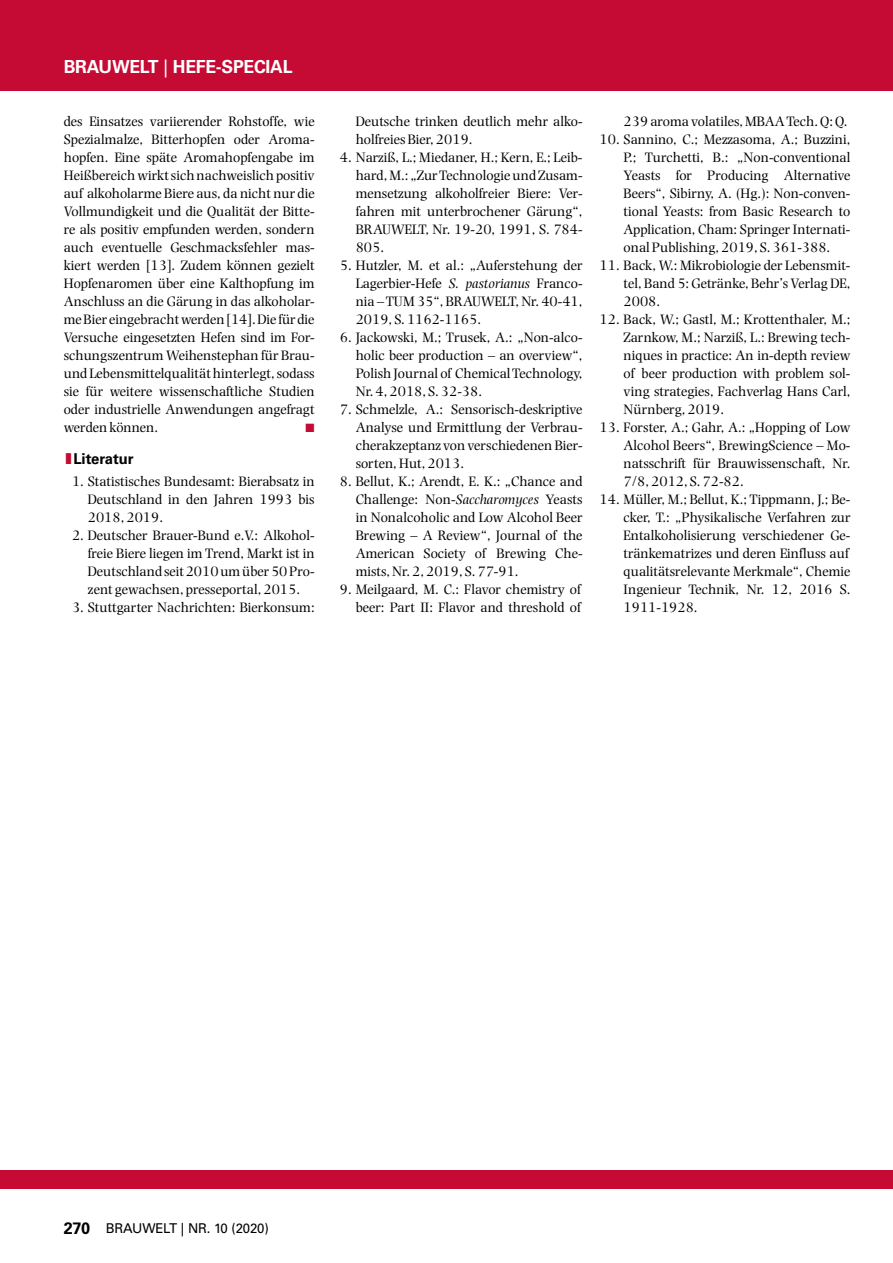
<style>
.page{position:relative;width:893px;height:1263px;background:#fff}
.page>*{position:absolute;margin:0;border:0;box-sizing:border-box;transform-origin:0 0}
.t1{font:700 18px "Univers";letter-spacing:-.015em;color:#fff}
.t2{font:700 15px "Univers";color:#000}
.t3{font:14.25px/18px "Photina";color:#000;text-align:justify}
.t4{font:13.5px "Univers";letter-spacing:-.015em;color:#000}
.t5{font:12px "Zapf Dingbats";color:#c50a33}
.s1{font-weight:400}
.s2{color:#c50a33}
.s3{font-style:italic}
.s4{font-weight:700;font-size:16.5px}
</style>
<div class="page">
<div style="left:0;top:0;width:893px;height:90px;background:#c50a33"></div>
<div style="left:0;top:1170px;width:893px;height:18px;background:#c50a33"></div>
<p class="t1" style="left:64px;top:56px;width:219px">BRAUWELT <span class="s1">|</span> Hefe-Special</p>
<p class="t3" style="left:64px;top:112px;width:252px">des Einsatzes variierender Rohstoffe, wie Spezialmalze, Bitterhopfen oder Aroma&shy;hopfen. Eine späte Aromahopfengabe im Heißbereich wirkt sich nachweislich positiv auf alkoholarme Biere aus, da nicht nur die Vollmundigkeit und die Qualität der Bitte&shy;re als positiv empfunden werden, sondern auch eventuelle Geschmacksfehler mas&shy;kiert werden [13]. Zudem können gezielt Hopfenaromen über eine Kalthopfung im Anschluss an die Gärung in das alkoholar&shy;me Bier eingebracht werden [14]. Die für die Versuche eingesetzten Hefen sind im For&shy;schungszentrum Weihenstephan für Brau&shy;und Lebensmittelqualität hinterlegt, sodass sie für weitere wissenschaftliche Studien oder industrielle Anwendungen angefragt werden können.</p>
<p class="t5" style="left:306px;top:422px;width:11px">■</p>
<p class="t2" style="left:64px;top:450px;width:71px"><span class="s2">l</span>Literatur</p>
<p class="t3" style="left:88px;top:472px;width:228px;text-indent:-16px">1. Statistisches Bundesamt: Bierabsatz in Deutschland in den Jahren 1993 bis 2018, 2019.</p>
<p class="t3" style="left:88px;top:526px;width:228px;text-indent:-16px">2. Deutscher Brauer-Bund e.V.: Alkohol&shy;freie Biere liegen im Trend, Markt ist in Deutschland seit 2010 um über 50 Pro&shy;zent gewachsen, presseportal, 2015.</p>
<p class="t3" style="left:72px;top:598px;width:244px">3. Stuttgarter Nachrichten: Bierkonsum:</p>
<p class="t3" style="left:356px;top:112px;width:228px">Deutsche trinken deutlich mehr alko&shy;holfreies Bier, 2019.</p>
<p class="t3" style="left:356px;top:148px;width:228px;text-indent:-16px">4. Narziß, L.; Miedaner, H.; Kern, E.; Leib&shy;hard, M.: „Zur Technologie und Zusam&shy;mensetzung alkoholfreier Biere: Ver&shy;fahren mit unterbrochener Gärung“, BRAUWELT, Nr. 19-20, 1991, S. 784- 805.</p>
<p class="t3" style="left:356px;top:256px;width:228px;text-indent:-16px">5. Hutzler, M. et al.: „Auferstehung der Lagerbier-Hefe <span class="s3">S. pastorianus</span> Franco&shy;nia – TUM 35“, BRAUWELT, Nr. 40-41, 2019, S. 1162-1165.</p>
<p class="t3" style="left:356px;top:328px;width:228px;text-indent:-16px">6. Jackowski, M.; Trusek, A.: „Non-alco&shy;holic beer production – an overview“, Polish Journal of Chemical Technology, Nr. 4, 2018, S. 32-38.</p>
<p class="t3" style="left:356px;top:400px;width:228px;text-indent:-16px">7. Schmelzle, A.: Sensorisch-deskriptive Analyse und Ermittlung der Verbrau&shy;cherakzeptanz von verschiedenen Bier&shy;sorten, Hut, 2013.</p>
<p class="t3" style="left:356px;top:472px;width:228px;text-indent:-16px">8. Bellut, K.; Arendt, E. K.: „Chance and Challenge: Non-<span class="s3">Saccharomyces</span> Yeasts in Nonalcoholic and Low Alcohol Beer Brewing – A Review“, Journal of the American Society of Brewing Che&shy;mists, Nr. 2, 2019, S. 77-91.</p>
<p class="t3" style="left:340px;top:580px;width:242px;text-align:right">9. Meilgaard, M. C.: Flavor chemistry of beer: Part II: Flavor and threshold of</p>
<p class="t3" style="left:624px;top:112px;width:225px">239 aroma volatiles, MBAA Tech. Q: Q.</p>
<p class="t3" style="left:624px;top:130px;width:228px;text-indent:-24px">10. Sannino, C.; Mezzasoma, A.; Buzzini, P.; Turchetti, B.: „Non-conventional Yeasts for Producing Alternative Beers“, Sibirny, A. (Hg.): Non-conven&shy;tional Yeasts: from Basic Research to Application, Cham: Springer Internati&shy;onal Publishing, 2019, S. 361-388.</p>
<p class="t3" style="left:624px;top:256px;width:228px;text-indent:-24px">11. Back, W.: Mikrobiologie der Lebensmit&shy;tel, Band 5: Getränke, Behr’s Verlag DE, 2008.</p>
<p class="t3" style="left:624px;top:310px;width:228px;text-indent:-24px">12. Back, W.; Gastl, M.; Krottenthaler, M.; Zarnkow, M.; Narziß, L.: Brewing tech&shy;niques in practice: An in-depth review of beer production with problem sol&shy;ving strategies, Fachverlag Hans Carl, Nürnberg, 2019.</p>
<p class="t3" style="left:624px;top:418px;width:228px;text-indent:-24px">13. Forster, A.; Gahr, A.: „Hopping of Low Alcohol Beers“, BrewingScience – Mo&shy;natsschrift für Brauwissenschaft, Nr.<br>7/8, 2012, S. 72-82.</p>
<p class="t3" style="left:624px;top:490px;width:228px;text-align:left;text-indent:-24px">14. Müller, M.; Bellut, K.; Tippmann, J.; Be&shy;cker, T.: „Physikalische Verfahren zur Entalkoholisierung verschiedener Ge&shy;tränkematrizes und deren Einfluss auf qualitätsrelevante Merkmale“, Chemie Ingenieur Technik, Nr. 12, 2016 S.<br>1911-1928.</p>
<p class="t4" style="left:64px;top:1221px;width:206px"><span class="s4">270</span> BRAUWELT | NR. 10 (2020)</p>
</div>
